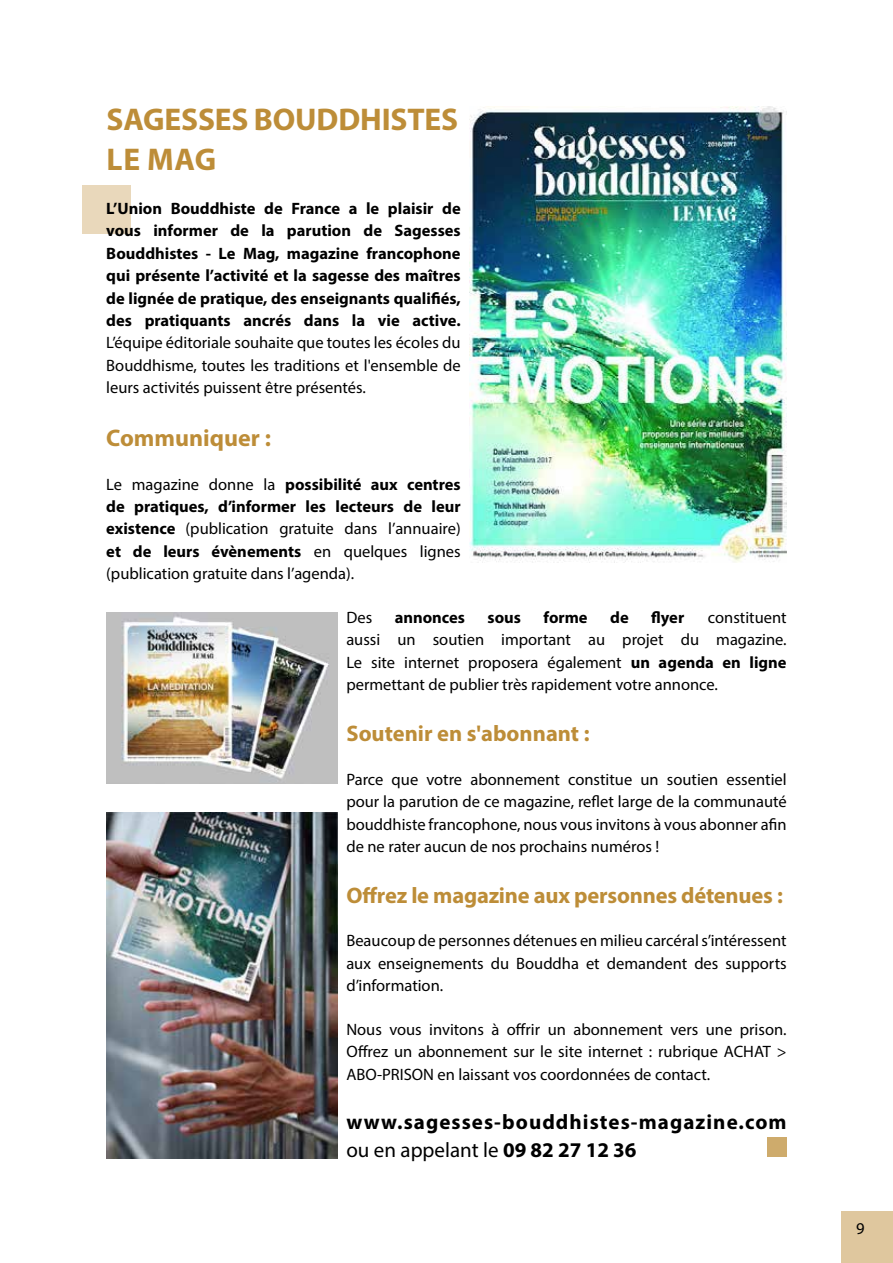
<style>
.page{position:relative;width:893px;height:1263px;background:#fff}
.page>*{position:absolute;margin:0;border:0;box-sizing:border-box;transform-origin:0 0}
.t1{font:700 31.5px/40.3px "Myriad Pro";letter-spacing:-.005em;color:#bd8d38}
.t2{font:700 24px "Myriad Pro";color:#bd8d38}
.t3{font:700 22.5px "Myriad Pro";letter-spacing:-.01em;color:#bd8d38}
.t4{font:700 21px/27.8px "Myriad Pro";letter-spacing:.05em;color:#000}
.t5{font:16.5px/22.4px "Myriad Pro";color:#000;text-align:justify}
.t6{font:700 16.5px/22.4px "Myriad Pro";color:#000;text-align:justify}
.s1{font-weight:700}
.s2{font-weight:400}
</style>
<div class="page">
<div style="left:841px;top:1210px;width:52px;height:53px;background:#dfc79e"></div>
<img style="left:106px;top:612px;width:232px;height:171px">
<div style="left:767px;top:1137px;width:20px;height:20px;background:#ceab6c"></div>
<div style="left:82px;top:185px;width:49px;height:49px;background:#e9d8bb"></div>
<img style="left:469px;top:106px;width:318px;height:457px">
<img style="left:106px;top:812px;width:232px;height:346px">
<h1 class="t1" style="left:107px;top:98px;width:353px">SAGESSES BOUDDHISTES<br>LE MAG</h1>
<p class="t6" style="left:106px;top:197px;width:356px">L’Union Bouddhiste de France a le plaisir de vous informer de la parution de Sagesses Bouddhistes - Le Mag, magazine francophone qui présente l’activité et la sagesse des maîtres de lignée de pratique, des enseignants qualifiés, des pratiquants ancrés dans la vie active.</p>
<p class="t5" style="left:106px;top:331px;width:356px">L’équipe éditoriale souhaite que toutes les écoles du Bouddhisme, toutes les traditions et l'ensemble de leurs activités puissent être présentés.</p>
<h2 class="t2" style="left:106px;top:422px;width:166px">Communiquer :</h2>
<p class="t5" style="left:106px;top:473px;width:356px">Le magazine donne la <span class="s1">possibilité aux centres de pratiques, d’informer les lecteurs de leur existence</span> (publication gratuite dans l’annuaire) <span class="s1">et de leurs évènements</span> en quelques lignes (publication gratuite dans l’agenda).</p>
<p class="t5" style="left:346px;top:606px;width:27px">Des</p>
<p class="t6" style="left:395px;top:606px;width:72px">annonces</p>
<p class="t6" style="left:488px;top:606px;width:35px">sous</p>
<p class="t6" style="left:543px;top:606px;width:46px">forme</p>
<p class="t6" style="left:610px;top:606px;width:20px">de</p>
<p class="t6" style="left:651px;top:606px;width:35px">flyer</p>
<p class="t5" style="left:346px;top:606px;width:442px;text-indent:362px">constituent aussi un soutien important au projet du magazine.<br>Le site internet proposera également <span class="s1">un agenda en ligne </span>permettant de publier très rapidement votre annonce.</p>
<h3 class="t3" style="left:346px;top:719px;width:245px">Soutenir en s'abonnant :</h3>
<p class="t5" style="left:346px;top:768px;width:442px">Parce que votre abonnement constitue un soutien essentiel pour la parution de ce magazine, reflet large de la communauté bouddhiste francophone, nous vous invitons à vous abonner afin de ne rater aucun de nos prochains numéros !</p>
<h3 class="t3" style="left:346px;top:880px;width:438px">Offrez le magazine aux personnes détenues :</h3>
<p class="t5" style="left:346px;top:929px;width:442px">Beaucoup de personnes détenues en milieu carcéral s’intéressent aux enseignements du Bouddha et demandent des supports d’information.</p>
<p class="t5" style="left:346px;top:1018px;width:442px">Nous vous invitons à offrir un abonnement vers une prison.<br>Offrez un abonnement sur le site internet : rubrique ACHAT &gt; ABO-PRISON en laissant vos coordonnées de contact.</p>
<p class="t4" style="left:346px;top:1107px;width:442px">www.sagesses-bouddhistes-magazine.com <span class="s2">ou en appelant le</span> 09 82 27 12 36</p>
<p class="t5" style="left:856px;top:1217px;width:10px">9</p>
</div>
